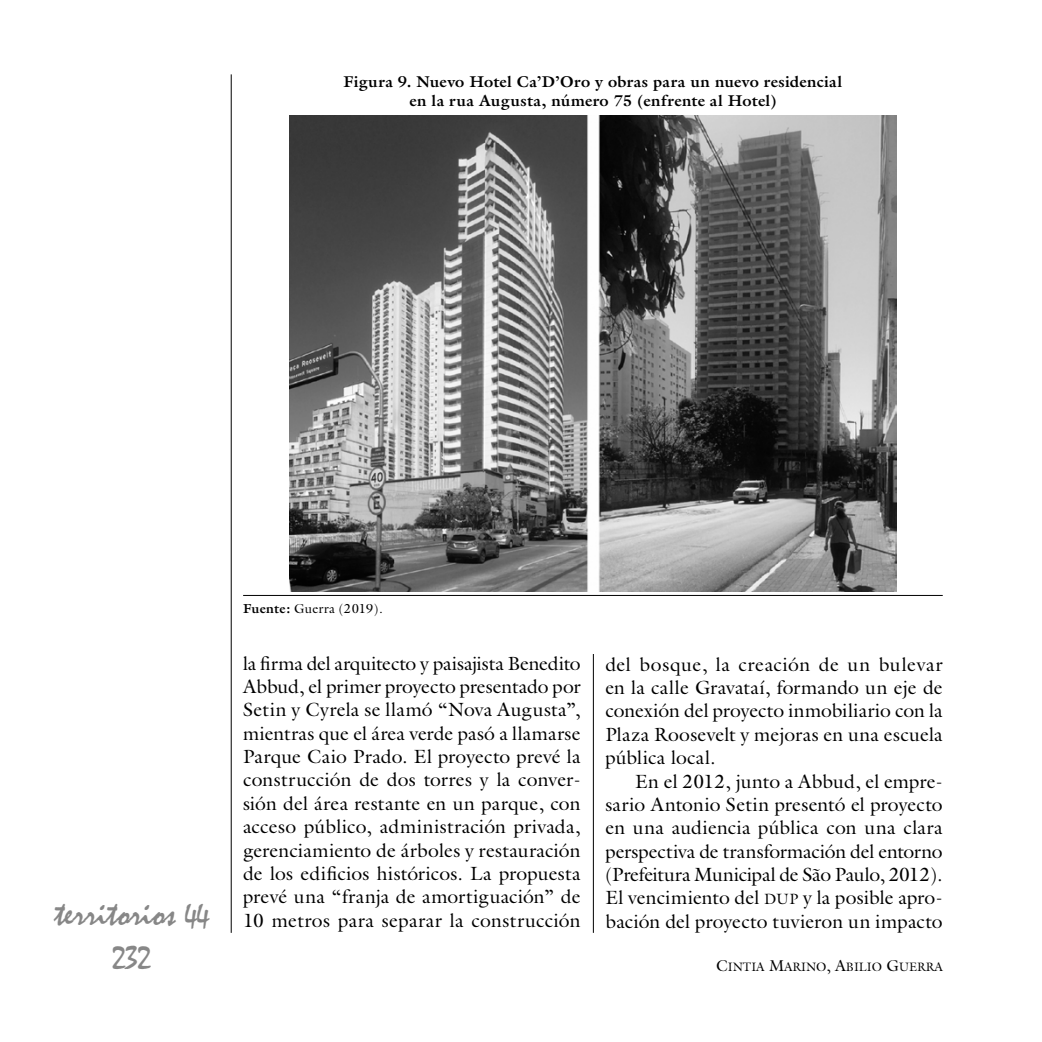
<style>
.page{position:relative;width:1042px;height:1042px;background:#fff}
.page>*{position:absolute;margin:0;border:0;box-sizing:border-box;transform-origin:0 0}
.t1{font:37.62px "Mistral";letter-spacing:-.01em;color:#878787}
.t2{font:33.25px "Mistral";color:#878787}
._02Body_2{font:19.25px/23.3px "Galliard";letter-spacing:.01em;color:#000;text-align:justify}
._15Tit_grafico{font:700 15.75px/18.9px "Galliard";letter-spacing:.02em;color:#000;text-align:center}
._16Fte_grafico{font:13.12px "Galliard";letter-spacing:.025em;color:#000}
.t3{font:12.25px "Galliard";color:#000}
.s1{font-size:31.5px}
.s2{font-weight:700}
.s3{font-size:15.05px}
.s4{font-size:15.75px}
</style>
<div class="page">
<hr style="left:231px;top:74px;width:1px;height:859px;background:#000">
<hr style="left:593px;top:74px;width:1px;height:859px;background:#000">
<div style="left:243px;top:74px;width:700px;height:580px;background:#fff"></div>
<hr style="left:243px;top:595px;width:700px;height:1px;background:#000">
<img style="left:289px;top:115px;width:608px;height:476px">
<p class="_15Tit_grafico" style="left:344px;top:72px;width:500px">Figura 9. Nuevo Hotel Ca’D’Oro y obras para un nuevo residencial en la rua Augusta, número 75 (enfrente al Hotel)</p>
<h1 class="t1" style="left:54px;top:892px;width:156px">territorios <span class="s1">44</span></h1>
<h2 class="t2" style="left:112px;top:938px;width:40px">232</h2>
<p class="_16Fte_grafico" style="left:243px;top:601px;width:141px"><span class="s2">Fuente:</span> Guerra (2019).</p>
<p class="_02Body_2" style="left:243px;top:651px;width:339px">la firma del arquitecto y paisajista Benedito Abbud, el primer proyecto presentado por Setin y Cyrela se llamó “Nova Augusta”, mientras que el área verde pasó a llamarse Parque Caio Prado. El proyecto prevé la construcción de dos torres y la conver&shy;sión del área restante en un parque, con acceso público, administración privada, gerenciamiento de árboles y restauración de los edificios históricos. La propuesta prevé una “franja de amortiguación” de 10 metros para separar la construcción</p>
<p class="_02Body_2" style="left:605px;top:652px;width:339px">del bosque, la creación de un bulevar en la calle Gravataí, formando un eje de conexión del proyecto inmobiliario con la Plaza Roosevelt y mejoras en una escuela pública local.</p>
<p class="_02Body_2" style="left:605px;top:769px;width:339px;text-indent:30px">En el 2012, junto a Abbud, el empre&shy;sario Antonio Setin presentó el proyecto en una audiencia pública con una clara perspectiva de transformación del entorno (Prefeitura Municipal de São Paulo, 2012).<br>El vencimiento del <span class="s3">DUP</span> y la posible apro&shy;bación del proyecto tuvieron un impacto</p>
<p class="t3" style="left:716px;top:959px;width:228px"><span class="s4">C</span>INTIA <span class="s4">M</span>ARINO<span class="s4">, A</span>BILIO <span class="s4">G</span>UERRA</p>
</div>
